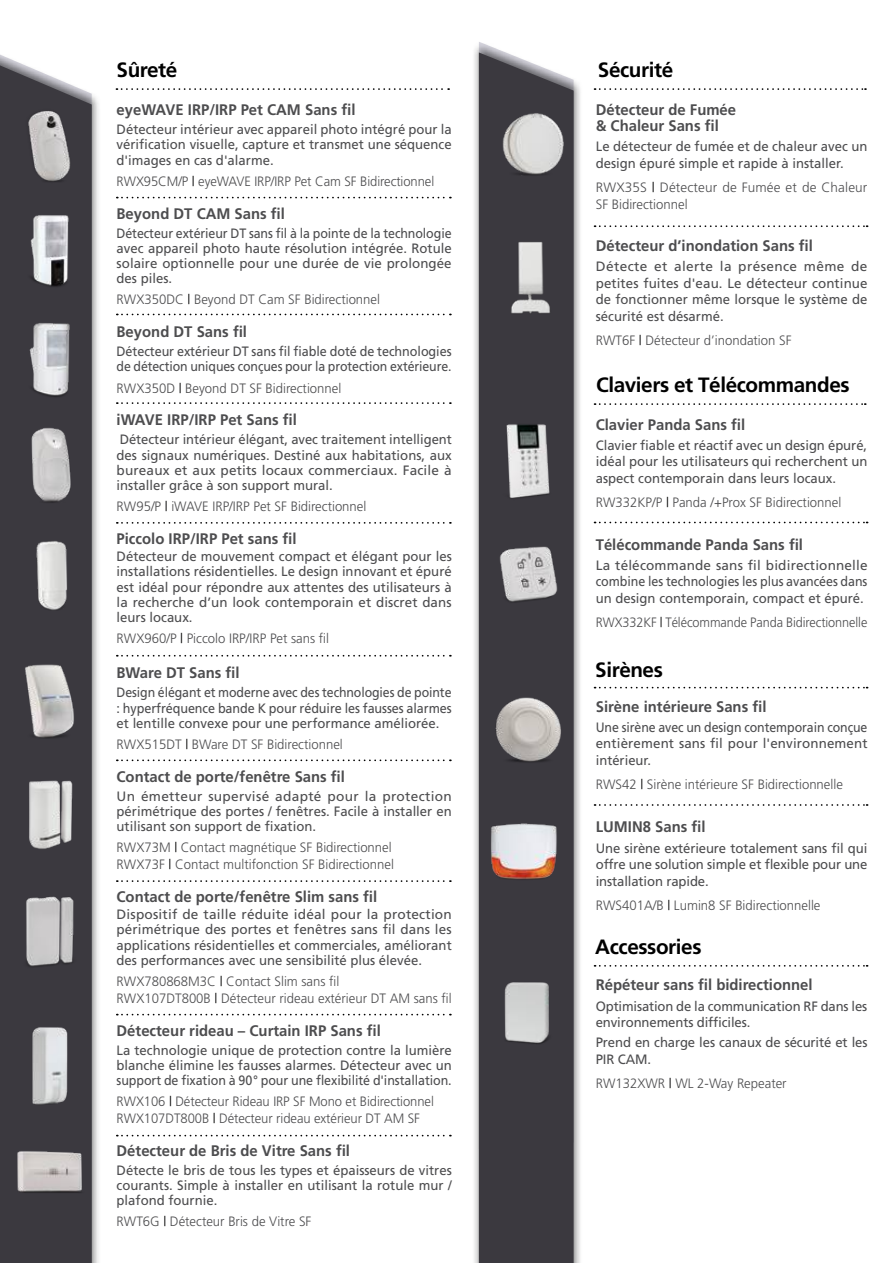
<style>
.page{position:relative;width:893px;height:1263px;background:#fff}
.page>*{position:absolute;margin:0;border:0;box-sizing:border-box;transform-origin:0 0}
.t1{font:700 20.7px "Frutiger";letter-spacing:-.02em;color:#000}
.t2{font:700 15.3px/16.5px "Frutiger";color:#4d4d4f}
.t3{font:13.5px/15.1px "Frutiger";color:#4d4d4f;text-align:justify}
.t4{font:300 13.5px/16.8px "Frutiger";color:#4d4d4f}
.t5{font:13.5px/15.1px "Frutiger";color:#4d4d4f;text-align:justify;scale:.91 1}
.t6{font:13.5px/15.1px "Frutiger";color:#4d4d4f;text-align:justify;scale:.96 1}
.t7{font:13.5px/15.1px "Frutiger";color:#4d4d4f;text-align:justify;scale:.92 1}
.t8{font:300 13.5px/16.8px "Frutiger";color:#4d4d4f;scale:.96 1}
.t9{font:13.5px/15.1px "Frutiger";color:#4d4d4f;scale:.93 1}
.t10{font:300 13.5px "Frutiger";color:#4d4d4f;scale:.94 1}
.s1{color:#000}
</style>
<div class="page">
<div style="left:0;top:39px;width:101px;height:1224px;background:#000;opacity:.55"></div>
<div style="left:0;top:65px;width:92px;height:1198px;background:#3b393f"></div>
<div style="left:472px;top:41px;width:111px;height:1222px;background:#000;opacity:.55"></div>
<svg style="left:479px;top:52px;width:95px;height:1211px;background:#3f3d43"></svg>
<svg style="left:116px;top:88px;width:333px;height:2px"></svg>
<svg style="left:117px;top:197px;width:334px;height:1px"></svg>
<svg style="left:595px;top:225px;width:273px;height:2px"></svg>
<svg style="left:117px;top:314px;width:334px;height:1px"></svg>
<svg style="left:117px;top:522px;width:334px;height:2px"></svg>
<svg style="left:595px;top:522px;width:273px;height:1px"></svg>
<svg style="left:595px;top:804px;width:273px;height:2px"></svg>
<svg style="left:595px;top:965px;width:273px;height:2px"></svg>
<svg style="left:117px;top:402px;width:334px;height:2px"></svg>
<svg style="left:117px;top:759px;width:334px;height:2px"></svg>
<svg style="left:117px;top:655px;width:334px;height:2px"></svg>
<svg style="left:595px;top:687px;width:273px;height:1px"></svg>
<svg style="left:117px;top:880px;width:334px;height:2px"></svg>
<svg style="left:117px;top:1014px;width:334px;height:1px"></svg>
<svg style="left:117px;top:1135px;width:334px;height:1px"></svg>
<svg style="left:595px;top:88px;width:271px;height:2px"></svg>
<svg style="left:595px;top:403px;width:271px;height:2px"></svg>
<img style="left:18px;top:424px;width:62px;height:82px">
<img style="left:20px;top:102px;width:57px;height:89px">
<img style="left:494px;top:419px;width:69px;height:87px">
<img style="left:23px;top:320px;width:51px;height:81px">
<img style="left:19px;top:660px;width:61px;height:85px">
<img style="left:10px;top:1143px;width:79px;height:53px">
<img style="left:19px;top:768px;width:61px;height:86px">
<img style="left:24px;top:1020px;width:51px;height:88px">
<img style="left:497px;top:110px;width:71px;height:69px">
<img style="left:495px;top:542px;width:67px;height:65px">
<img style="left:506px;top:234px;width:50px;height:85px">
<img style="left:488px;top:693px;width:86px;height:77px">
<img style="left:24px;top:211px;width:52px;height:80px">
<img style="left:485px;top:816px;width:80px;height:71px">
<img style="left:29px;top:536px;width:45px;height:79px">
<img style="left:17px;top:886px;width:65px;height:85px">
<img style="left:492px;top:971px;width:69px;height:82px">
<h1 class="t1" style="left:117px;top:58px;width:62px">Sûreté</h1>
<h1 class="t1" style="left:598px;top:58px;width:77px">Sécurité</h1>
<p class="t2" style="left:117px;top:102px;width:240px">eyeWAVE IRP/IRP Pet CAM Sans fil</p>
<p class="t3" style="left:117px;top:122px;width:337px">Détecteur intérieur avec appareil photo intégré pour la vérification visuelle, capture et transmet une séquence d'images en cas d'alarme.</p>
<p class="t8" style="left:117px;top:173px;width:332px">RWX95CM/P <span class="s1">|</span> eyeWAVE IRP/IRP Pet Cam SF Bidirectionnel</p>
<p class="t2" style="left:117px;top:205px;width:170px">Beyond DT CAM Sans fil</p>
<p class="t7" style="left:117px;top:225px;width:366px">Détecteur extérieur DT sans fil à la pointe de la technologie avec appareil photo haute résolution intégrée. Rotule solaire optionnelle pour une durée de vie prolongée des piles.</p>
<p class="t4" style="left:117px;top:291px;width:265px">RWX350DC <span class="s1">|</span> Beyond DT Cam SF Bidirectionnel</p>
<p class="t2" style="left:117px;top:323px;width:132px">Beyond DT Sans fil</p>
<p class="t9" style="left:117px;top:344px;width:362px">Détecteur extérieur DT sans fil fiable doté de technologies de détection uniques conçues pour la protection extérieure.</p>
<p class="t4" style="left:117px;top:379px;width:226px">RWX350D <span class="s1">|</span> Beyond DT SF Bidirectionnel</p>
<p class="t2" style="left:117px;top:412px;width:182px">iWAVE IRP/IRP Pet Sans fil</p>
<p class="t6" style="left:117px;top:432px;width:351px">Détecteur intérieur élégant, avec traitement intelligent des signaux numériques. Destiné aux habitations, aux bureaux et aux petits locaux commerciaux. Facile à installer grâce à son support mural.</p>
<p class="t4" style="left:117px;top:498px;width:251px">RW95/P <span class="s1">|</span> iWAVE IRP/IRP Pet SF Bidirectionnel</p>
<p class="t2" style="left:117px;top:530px;width:181px">Piccolo IRP/IRP Pet sans fil</p>
<p class="t3" style="left:117px;top:549px;width:337px">Détecteur de mouvement compact et élégant pour les installations résidentielles. Le design innovant et épuré est idéal pour répondre aux attentes des utilisateurs à la recherche d’un look contemporain et discret dans leurs locaux.</p>
<p class="t4" style="left:117px;top:630px;width:214px">RWX960/P <span class="s1">|</span> Piccolo IRP/IRP Pet sans fil</p>
<p class="t2" style="left:117px;top:665px;width:125px">BWare DT Sans fil</p>
<p class="t5" style="left:117px;top:685px;width:370px">Design élégant et moderne avec des technologies de pointe : hyperfréquence bande K pour réduire les fausses alarmes et lentille convexe pour une performance améliorée.</p>
<p class="t4" style="left:117px;top:736px;width:228px">RWX515DT <span class="s1">|</span> BWare DT SF Bidirectionnel</p>
<p class="t2" style="left:117px;top:768px;width:230px">Contact de porte/fenêtre Sans fil</p>
<p class="t3" style="left:117px;top:788px;width:337px">Un émetteur supervisé adapté pour la protection périmétrique des portes / fenêtres. Facile à installer en utilisant son support de fixation.</p>
<p class="t4" style="left:117px;top:839px;width:279px">RWX73M <span class="s1">|</span> Contact magnétique SF Bidirectionnel<br>RWX73F <span class="s1">|</span> Contact multifonction SF Bidirectionnel</p>
<p class="t2" style="left:117px;top:888px;width:262px">Contact de porte/fenêtre Slim sans fil</p>
<p class="t3" style="left:117px;top:907px;width:337px">Dispositif de taille réduite idéal pour la protection périmétrique des portes et fenêtres sans fil dans les applications résidentielles et commerciales, améliorant des performances avec une sensibilité plus élevée.</p>
<p class="t4" style="left:117px;top:973px;width:337px">RWX780868M3C <span class="s1">|</span> Contact Slim sans fil<br>RWX107DT800B <span class="s1">|</span> Détecteur rideau extérieur DT AM sans fil</p>
<p class="t2" style="left:117px;top:1022px;width:266px">Détecteur rideau – Curtain IRP Sans fil</p>
<p class="t3" style="left:117px;top:1042px;width:337px">La technologie unique de protection contre la lumière blanche élimine les fausses alarmes. Détecteur avec un support de fixation à 90 ° pour une flexibilité d'installation.</p>
<p class="t8" style="left:117px;top:1093px;width:332px">RWX106 <span class="s1">|</span> Détecteur Rideau IRP SF Mono et Bidirectionnel<br>RWX107DT800B <span class="s1">|</span> Détecteur rideau extérieur DT AM SF</p>
<p class="t2" style="left:117px;top:1142px;width:235px">Détecteur de Bris de Vitre Sans fil</p>
<p class="t3" style="left:117px;top:1162px;width:337px">Détecte le bris de tous les types et épaisseurs de vitres courants. Simple à installer en utilisant la rotule mur / plafond fournie.</p>
<p class="t4" style="left:117px;top:1213px;width:196px">RWT6G <span class="s1">|</span> Détecteur Bris de Vitre SF</p>
<p class="t2" style="left:596px;top:101px;width:142px">Détecteur de Fumée &amp; Chaleur Sans fil</p>
<p class="t3" style="left:596px;top:138px;width:273px;line-height:16.5px">Le détecteur de fumée et de chaleur avec un design épuré simple et rapide à installer.</p>
<p class="t4" style="left:596px;top:179px;width:273px">RWX35S <span class="s1">|</span> Détecteur de Fumée et de Chaleur<br>SF Bidirectionnel</p>
<p class="t2" style="left:596px;top:237px;width:219px">Détecteur d’inondation Sans fil</p>
<p class="t3" style="left:596px;top:258px;width:273px;line-height:16.5px">Détecte et alerte la présence même de petites fuites d'eau. Le détecteur continue de fonctionner même lorsque le système de sécurité est désarmé.</p>
<p class="t4" style="left:596px;top:332px;width:197px">RWT6F <span class="s1">|</span> Détecteur d’inondation SF</p>
<h1 class="t1" style="left:596px;top:373px;width:255px">Claviers et Télécommandes</h1>
<p class="t2" style="left:596px;top:416px;width:151px">Clavier Panda Sans fil</p>
<p class="t3" style="left:596px;top:437px;width:273px;line-height:16.5px">Clavier fiable et réactif avec un design épuré, idéal pour les utilisateurs qui recherchent un aspect contemporain dans leurs locaux.</p>
<p class="t4" style="left:596px;top:494px;width:247px">RW332KP/P <span class="s1">|</span> Panda /+Prox SF Bidirectionnel</p>
<p class="t2" style="left:596px;top:536px;width:209px">Télécommande Panda Sans fil</p>
<p class="t3" style="left:596px;top:557px;width:273px;line-height:16.5px">La télécommande sans fil bidirectionnelle combine les technologies les plus avancées dans un design contemporain, compact et épuré.</p>
<p class="t10" style="left:596px;top:615px;width:290px">RWX332KF <span class="s1">|</span> Télécommande Panda Bidirectionnelle</p>
<h1 class="t1" style="left:595px;top:658px;width:69px">Sirènes</h1>
<p class="t2" style="left:596px;top:698px;width:172px">Sirène intérieure Sans fil</p>
<p class="t5" style="left:596px;top:719px;width:300px;line-height:16.5px">Une sirène avec un design contemporain conçue entièrement sans fil pour l'environnement intérieur.</p>
<p class="t4" style="left:596px;top:776px;width:249px">RWS42 <span class="s1">|</span> Sirène intérieure SF Bidirectionnelle</p>
<p class="t2" style="left:596px;top:819px;width:111px">LUMIN8 Sans fil</p>
<p class="t3" style="left:596px;top:840px;width:273px;line-height:16.5px">Une sirène extérieure totalement sans fil qui offre une solution simple et flexible pour une installation rapide.</p>
<p class="t4" style="left:596px;top:897px;width:226px">RWS401A/B <span class="s1">|</span> Lumin8 SF Bidirectionnelle</p>
<h1 class="t1" style="left:595px;top:934px;width:108px">Accessories</h1>
<p class="t2" style="left:596px;top:976px;width:218px">Répéteur sans fil bidirectionnel</p>
<p class="t3" style="left:596px;top:997px;width:273px;line-height:16.5px">Optimisation de la communication RF dans les environnements difficiles.</p>
<p class="t3" style="left:596px;top:1034px;width:273px;line-height:16.5px">Prend en charge les canaux de sécurité et les<br>PIR CAM.</p>
<p class="t4" style="left:596px;top:1075px;width:192px">RW132XWR <span class="s1">|</span> WL 2-Way Repeater</p>
</div>
